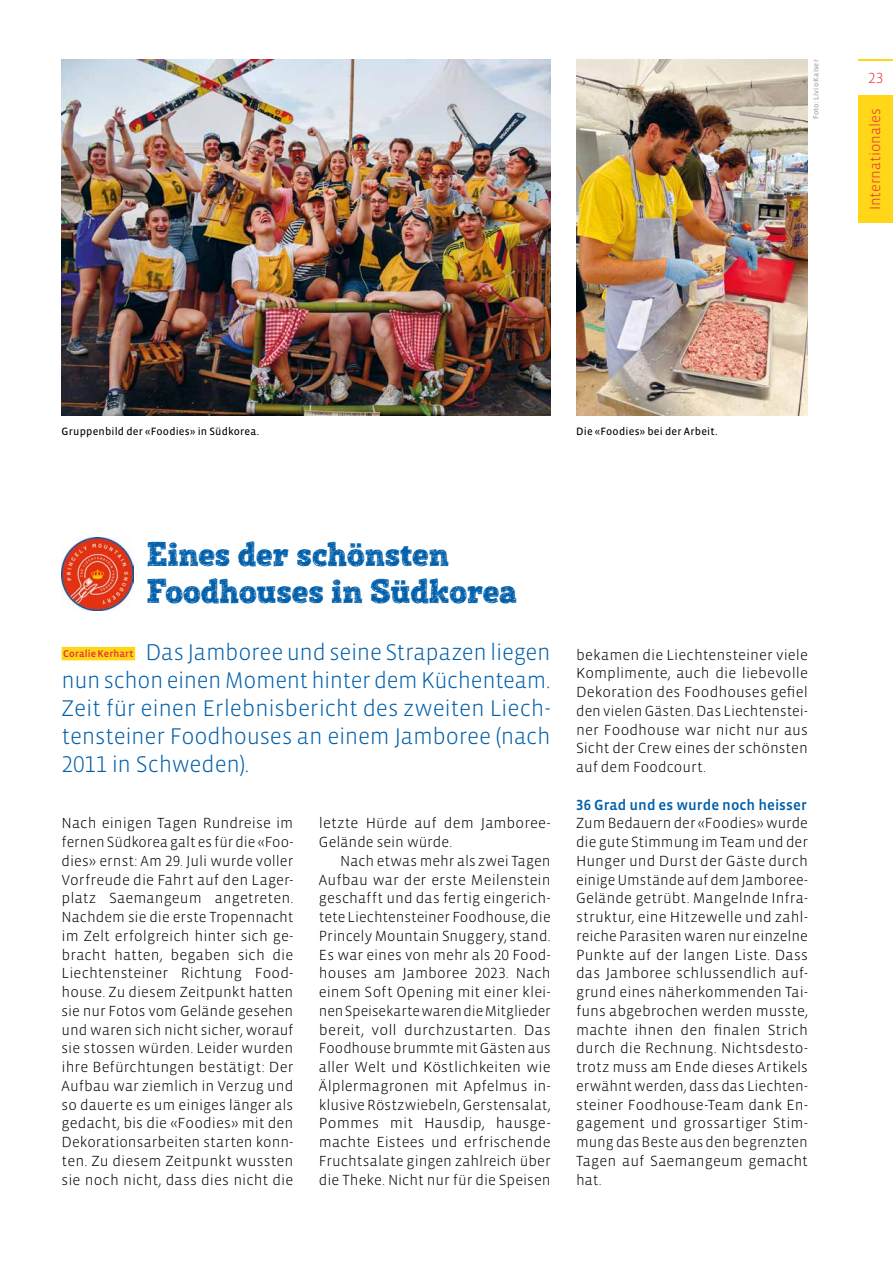
<style>
.page{position:relative;width:893px;height:1263px;background:#fff}
.page>*{position:absolute;margin:0;border:0;box-sizing:border-box;transform-origin:0 0}
.t1{font:33px/37.5px "Posterizer KG Sketch";letter-spacing:-.005em;color:#005faa}
.t2{font:300 23.25px/28.2px "Vista Sans OT";letter-spacing:-.01em;color:#005faa;text-align:justify}
.t3{font:300 15px/18.8px "Vista Sans OT";color:#000;text-align:justify}
.t4{font:500 15px "Vista Sans OT";letter-spacing:.005em;color:#005faa}
.t5{font:300 15px "Vista Sans OT";color:#e73037}
.t6{font:10.8px "Vista Sans OT";letter-spacing:.015em;color:#000}
.t7{font:500 10.2px "Vista Sans OT";letter-spacing:.015em;color:#e73037}
.t8{font:7.5px "Vista Sans OT";letter-spacing:.025em;color:#9d9d9c}
</style>
<div class="page">
<div style="left:859px;top:96px;width:34px;height:127px;background:#ffd618"></div>
<hr style="left:859px;top:60px;width:34px;height:1px;background:#ffd618">
<img style="left:576px;top:60px;width:232px;height:356px">
<img style="left:62px;top:60px;width:489px;height:356px">
<div style="left:62px;top:647px;width:73px;height:13px;background:#ffd618"></div>
<img style="left:62px;top:538px;width:72px;height:72px">
<p class="t8" style="left:812px;top:119px;width:61px;rotate:-90deg">Foto: Livio Kaiser</p>
<p class="t5" style="left:868px;top:70px;width:17px">23</p>
<p class="t5" style="left:867px;top:210px;width:103px;rotate:-90deg">Internationales</p>
<p class="t6" style="left:62px;top:425px;width:199px">Gruppenbild der «Foodies» in Südkorea.</p>
<p class="t6" style="left:576px;top:425px;width:143px">Die «Foodies» bei der Arbeit.</p>
<h1 class="t1" style="left:147px;top:536px;width:372px">Eines der schönsten<br>Foodhouses in Südkorea</h1>
<h2 class="t2" style="left:62px;top:638px;width:491px;text-indent:84px">Das Jamboree und seine Strapazen liegen nun schon einen Moment hinter dem Küchenteam.<br>Zeit für einen Erlebnisbericht des zweiten Liech&shy;tensteiner Foodhouses an einem Jamboree (nach 2011 in Schweden).</h2>
<p class="t7" style="left:63px;top:648px;width:72px">Coralie Kerhart</p>
<p class="t3" style="left:62px;top:814px;width:233px">Nach einigen Tagen Rundreise im fernen Südkorea galt es für die «Foo&shy;dies» ernst: Am 29. Juli wurde voller Vorfreude die Fahrt auf den Lager&shy;platz Saemangeum angetreten.<br>Nachdem sie die erste Tropennacht im Zelt erfolgreich hinter sich ge&shy;bracht hatten, begaben sich die Liechtensteiner Richtung Food&shy;house. Zu diesem Zeitpunkt hatten sie nur Fotos vom Gelände gesehen und waren sich nicht sicher, worauf sie stossen würden. Leider wurden ihre Befürchtungen bestätigt: Der Aufbau war ziemlich in Verzug und so dauerte es um einiges länger als gedacht, bis die «Foodies» mit den Dekorationsarbeiten starten konn&shy;ten. Zu diesem Zeitpunkt wussten sie noch nicht, dass dies nicht die</p>
<p class="t3" style="left:319px;top:814px;width:233px">letzte Hürde auf dem Jamboree-<br>Gelände sein würde.</p>
<p class="t3" style="left:319px;top:852px;width:233px;text-indent:21px">Nach etwas mehr als zwei Tagen Aufbau war der erste Meilenstein geschafft und das fertig eingerich&shy;tete Liechtensteiner Foodhouse, die Princely Mountain Snuggery, stand.<br>Es war eines von mehr als 20 Food&shy;houses am Jamboree 2023. Nach einem Soft Opening mit einer klei&shy;nen Speisekarte waren die Mitglieder bereit, voll durchzustarten. Das Foodhouse brummte mit Gästen aus aller Welt und Köstlichkeiten wie Älplermagronen mit Apfelmus in&shy;klusive Röstzwiebeln, Gerstensalat, Pommes mit Hausdip, hausge&shy;machte Eistees und erfrischende Fruchtsalate gingen zahlreich über die Theke. Nicht nur für die Speisen</p>
<p class="t3" style="left:576px;top:645px;width:233px">bekamen die Liechtensteiner viele Komplimente, auch die liebevolle Dekoration des Foodhouses gefiel den vielen Gästen. Das Liechtenstei&shy;ner Foodhouse war nicht nur aus Sicht der Crew eines der schönsten auf dem Foodcourt.</p>
<p class="t4" style="left:576px;top:797px;width:232px">36 Grad und es wurde noch heisser</p>
<p class="t3" style="left:576px;top:814px;width:233px">Zum Bedauern der «Foodies» wurde die gute Stimmung im Team und der Hunger und Durst der Gäste durch einige Umstände auf dem Jamboree-Gelände getrübt. Mangelnde Infra&shy;struktur, eine Hitzewelle und zahl&shy;reiche Parasiten waren nur einzelne Punkte auf der langen Liste. Dass das Jamboree schlussendlich auf&shy;grund eines näherkommenden Tai&shy;funs abgebrochen werden musste, machte ihnen den finalen Strich durch die Rechnung. Nichtsdesto&shy;trotz muss am Ende dieses Artikels erwähnt werden, dass das Liechten&shy;steiner Foodhouse-Team dank En&shy;gagement und grossartiger Stim&shy;mung das Beste aus den begrenzten Tagen auf Saemangeum gemacht hat.</p>
</div>
